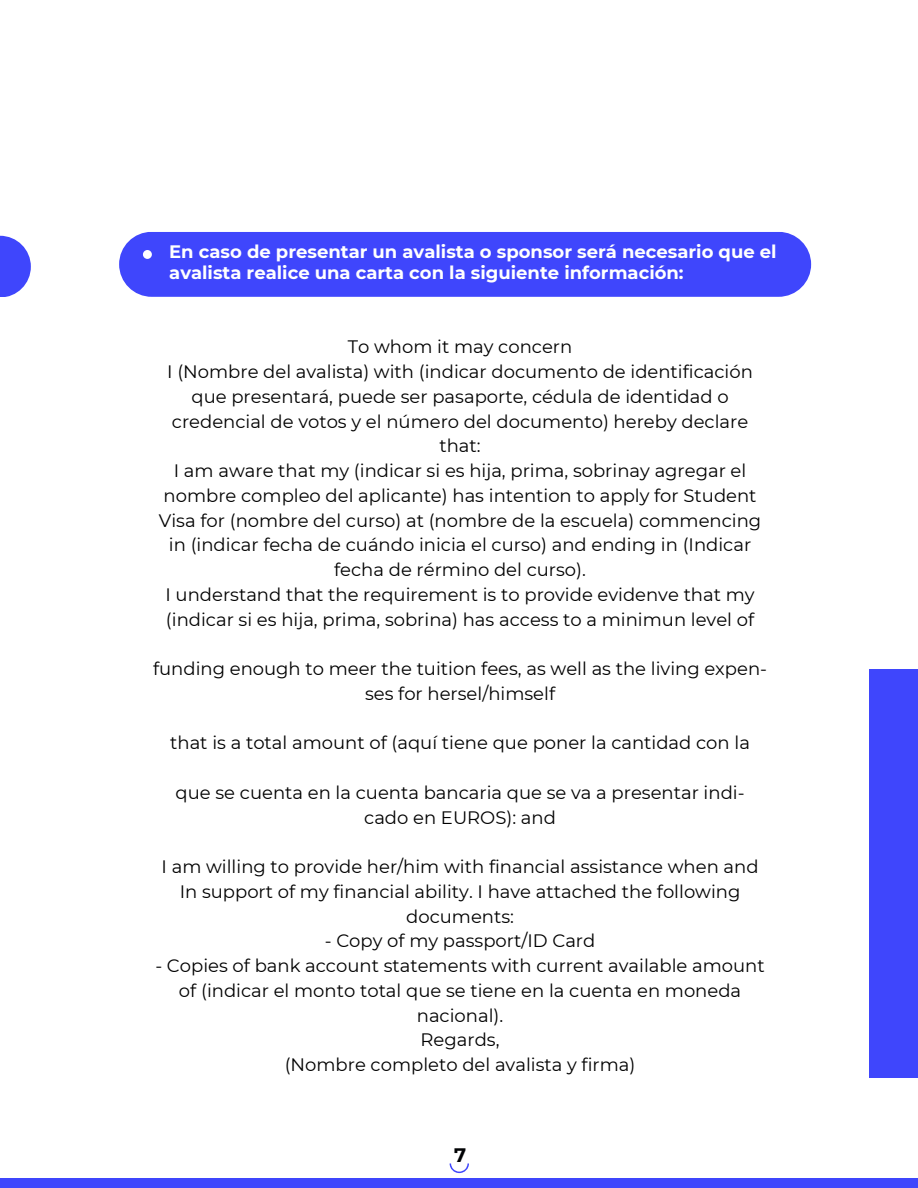
<style>
.page{position:relative;width:918px;height:1188px;background:#fff}
.page>*{position:absolute;margin:0;border:0;box-sizing:border-box;transform-origin:0 0}
.t1{font:700 19.5px "Montserrat";color:#000204}
.t2{font:18px "Montserrat";color:#000}
.t3{font:700 18px "Montserrat";color:#fff}
</style>
<div class="page">
<svg style="left:0;top:236px;width:30px;height:61px"></svg>
<div style="left:119px;top:232px;width:692px;height:65px;background:#3f46fc;border-radius:33px"></div>
<div style="left:143px;top:250px;width:9px;height:9px;background:#fff;border-radius:50%"></div>
<div style="left:0;top:1179px;width:918px;height:9px;background:#3f46fc"></div>
<svg style="left:450px;top:1163px;width:19px;height:10px"></svg>
<div style="left:869px;top:670px;width:49px;height:407px;background:#3f46fc"></div>
<p class="t3" style="left:169px;top:240px;width:609px">En caso de presentar un avalista o sponsor será necesario que el</p>
<p class="t3" style="left:169px;top:262px;width:516px">avalista realice una carta con la siguiente información:</p>
<p class="t2" style="left:348px;top:336px;width:226px">To whom it may concern</p>
<p class="t2" style="left:167px;top:361px;width:587px">I (Nombre del avalista) with (indicar documento de identificación</p>
<p class="t2" style="left:191px;top:385px;width:539px">que presentará, puede ser pasaporte, cédula de identidad o</p>
<p class="t2" style="left:172px;top:410px;width:578px">credencial de votos y el número del documento) hereby declare</p>
<p class="t2" style="left:439px;top:435px;width:43px">that:</p>
<p class="t2" style="left:174px;top:460px;width:574px">I am aware that my (indicar si es hija, prima, sobrinay agregar el</p>
<p class="t2" style="left:164px;top:484px;width:595px">nombre compleo del aplicante) has intention to apply for Student</p>
<p class="t2" style="left:159px;top:509px;width:604px">Visa for (nombre del curso) at (nombre de la escuela) commencing</p>
<p class="t2" style="left:169px;top:534px;width:584px">in (indicar fecha de cuándo inicia el curso) and ending in (Indicar</p>
<p class="t2" style="left:334px;top:559px;width:253px">fecha de rérmino del curso).</p>
<p class="t2" style="left:166px;top:583px;width:591px">I understand that the requirement is to provide evidenve that my</p>
<p class="t2" style="left:166px;top:608px;width:590px">(indicar si es hija, prima, sobrina) has access to a minimun level of</p>
<p class="t2" style="left:153px;top:658px;width:615px">funding enough to meer the tuition fees, as well as the living expen-</p>
<p class="t2" style="left:365px;top:682px;width:192px">ses for hersel/himself</p>
<p class="t2" style="left:170px;top:732px;width:581px">that is a total amount of (aquí tiene que poner la cantidad con la</p>
<p class="t2" style="left:176px;top:781px;width:570px">que se cuenta en la cuenta bancaria que se va a presentar indi-</p>
<p class="t2" style="left:364px;top:806px;width:193px">cado en EUROS): and</p>
<p class="t2" style="left:162px;top:856px;width:599px">I am willing to provide her/him with financial assistance when and</p>
<p class="t2" style="left:180px;top:880px;width:562px">In support of my financial ability. I have attached the following</p>
<p class="t2" style="left:406px;top:905px;width:109px">documents:</p>
<p class="t2" style="left:325px;top:930px;width:272px">- Copy of my passport/ID Card</p>
<p class="t2" style="left:155px;top:955px;width:611px">- Copies of bank account statements with current available amount</p>
<p class="t2" style="left:179px;top:979px;width:564px">of (indicar el monto total que se tiene en la cuenta en moneda</p>
<p class="t2" style="left:417px;top:1004px;width:88px">nacional).</p>
<p class="t2" style="left:421px;top:1029px;width:80px">Regards,</p>
<p class="t2" style="left:285px;top:1054px;width:352px">(Nombre completo del avalista y firma)</p>
<p class="t1" style="left:454px;top:1143px;width:14px">7</p>
</div>
